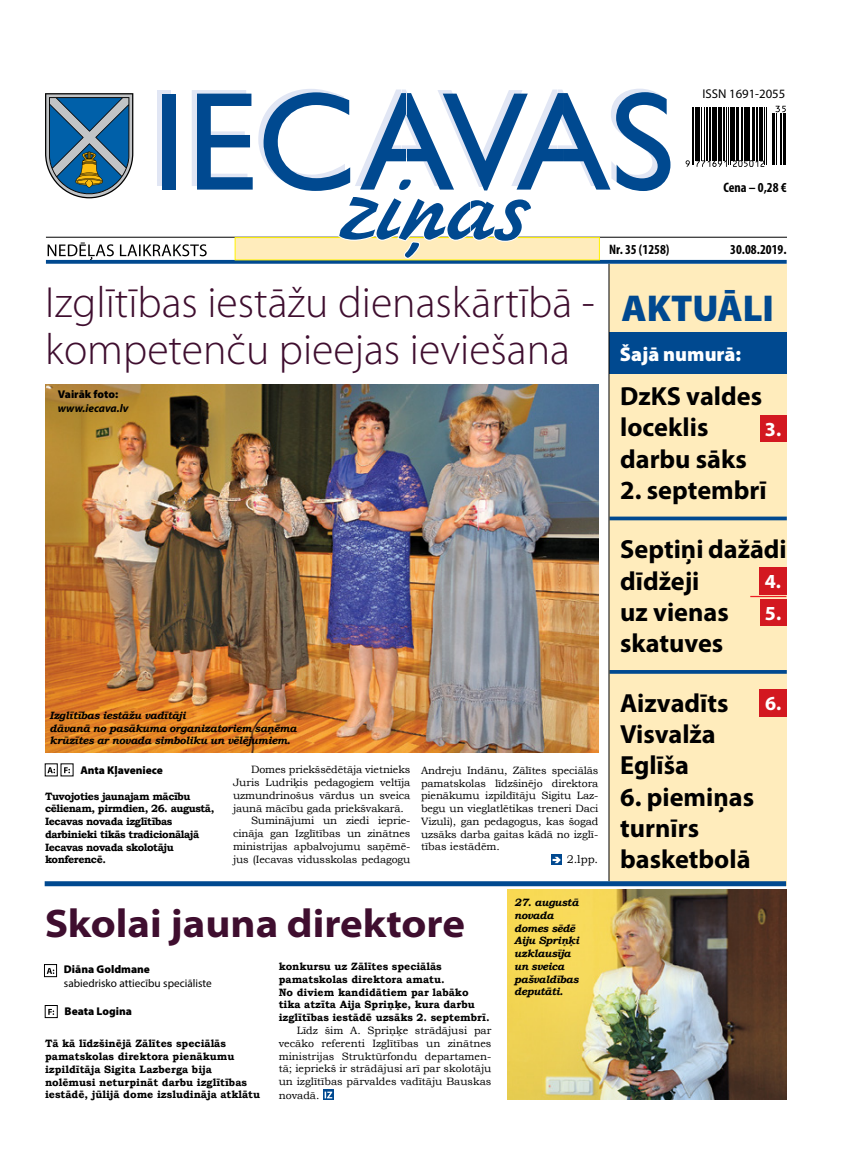
<style>
.page{position:relative;width:851px;height:1170px;background:#fff}
.page>*{position:absolute;margin:0;border:0;box-sizing:border-box;transform-origin:0 0}
.t1{font:300 43.75px/47.5px "Myriad Pro";color:#3f0e2f}
.t2{font:700 semi-expanded 40px "Myriad Pro";color:#3f0e2f}
.t3{font:900 37.5px "Myriad Pro";color:#004990}
.t4{font:700 26.25px/31.2px "Myriad Pro";color:#000}
.t5{font:900 20px "Myriad Pro";color:#fff}
.t6{font:700 20px "Myriad Pro";color:#fff}
.t7{font:700 condensed 13.75px "Myriad Pro";color:#000}
.t8{font:12.75px "Myriad Pro";color:#000}
.t9{font:900 11.25px "Myriad Pro";color:#000}
.t10{font:11.25px "Myriad Pro";color:#000}
.t11{font:italic 700 11.25px "Myriad Pro";color:#000}
.t12{font:11.25px "Bookman Old Style";color:#000}
.t13{font:10.62px/12.8px "Bookman Old Style";letter-spacing:-.01em;color:#000;text-align:justify}
.t14{font:700 10.62px/12.8px "Bookman Old Style";color:#000}
.t15{font:italic 700 10.62px/12.8px "Bookman Old Style";letter-spacing:-.03em;color:#000}
.t16{font:700 10.62px/12.8px "Bookman Old Style";letter-spacing:-.04em;color:#000}
</style>
<div class="page">
<hr style="left:46px;top:237px;width:740px;height:1px;background:#000">
<svg style="left:46px;top:260px;width:740px;height:4px;background:#1d5d8f"></svg>
<svg style="left:45px;top:89px;width:625px;height:171px"></svg>
<div style="left:609px;top:264px;width:177px;height:68px;background:#ffecbc"></div>
<div style="left:609px;top:332px;width:177px;height:42px;background:#004990"></div>
<div style="left:609px;top:374px;width:177px;height:512px;background:#ffecbc"></div>
<svg style="left:609px;top:516px;width:177px;height:4px"></svg>
<hr style="left:609px;top:670px;width:177px;height:3px;background:#004990">
<div style="left:759px;top:415px;width:27px;height:27px;background:#d31820"></div>
<hr style="left:608px;top:264px;width:1px;height:617px;background:#000">
<div style="left:759px;top:599px;width:27px;height:26px;background:#d31820"></div>
<hr style="left:750px;top:596px;width:36px;height:1px;background:#ed1d24">
<div style="left:759px;top:567px;width:27px;height:27px;background:#d31820"></div>
<div style="left:759px;top:689px;width:27px;height:27px;background:#d31820"></div>
<div style="left:45px;top:881px;width:741px;height:5px;background:#004990"></div>
<svg style="left:551px;top:854px;width:11px;height:11px"></svg>
<svg style="left:552px;top:856px;width:8px;height:7px"></svg>
<svg style="left:685px;top:160px;width:4px;height:7px"></svg>
<hr style="left:691px;top:107px;width:1px;height:57px;background:#000">
<hr style="left:693px;top:107px;width:1px;height:57px;background:#000">
<hr style="left:695px;top:107px;width:2px;height:54px;background:#000">
<hr style="left:698px;top:107px;width:1px;height:54px;background:#000">
<hr style="left:701px;top:107px;width:1px;height:54px;background:#000">
<hr style="left:704px;top:107px;width:1px;height:54px;background:#000">
<hr style="left:706px;top:107px;width:1px;height:54px;background:#000">
<hr style="left:709px;top:107px;width:1px;height:54px;background:#000">
<hr style="left:711px;top:107px;width:1px;height:54px;background:#000">
<hr style="left:713px;top:107px;width:3px;height:54px;background:#000">
<hr style="left:717px;top:107px;width:1px;height:54px;background:#000">
<hr style="left:719px;top:107px;width:2px;height:54px;background:#000">
<svg style="left:696px;top:160px;width:30px;height:7px"></svg>
<hr style="left:723px;top:107px;width:1px;height:54px;background:#000">
<hr style="left:726px;top:107px;width:1px;height:54px;background:#000">
<hr style="left:728px;top:107px;width:1px;height:57px;background:#000">
<hr style="left:729px;top:107px;width:1px;height:57px;background:#000">
<hr style="left:731px;top:107px;width:1px;height:54px;background:#000">
<hr style="left:733px;top:107px;width:2px;height:54px;background:#000">
<hr style="left:736px;top:107px;width:3px;height:54px;background:#000">
<hr style="left:740px;top:107px;width:1px;height:54px;background:#000">
<hr style="left:742px;top:107px;width:1px;height:54px;background:#000">
<hr style="left:744px;top:107px;width:2px;height:54px;background:#000">
<hr style="left:747px;top:107px;width:3px;height:54px;background:#000">
<hr style="left:751px;top:107px;width:1px;height:54px;background:#000">
<hr style="left:753px;top:107px;width:1px;height:54px;background:#000">
<hr style="left:756px;top:107px;width:1px;height:54px;background:#000">
<svg style="left:732px;top:160px;width:32px;height:7px"></svg>
<hr style="left:758px;top:107px;width:2px;height:54px;background:#000">
<hr style="left:761px;top:107px;width:1px;height:54px;background:#000">
<hr style="left:764px;top:107px;width:1px;height:57px;background:#000">
<hr style="left:765px;top:107px;width:1px;height:57px;background:#000">
<hr style="left:772px;top:113px;width:1px;height:51px;background:#000">
<hr style="left:773px;top:113px;width:2px;height:51px;background:#000">
<hr style="left:775px;top:113px;width:1px;height:51px;background:#000">
<hr style="left:779px;top:113px;width:1px;height:51px;background:#000">
<hr style="left:781px;top:113px;width:1px;height:51px;background:#000">
<svg style="left:775px;top:106px;width:10px;height:6px"></svg>
<hr style="left:783px;top:113px;width:2px;height:51px;background:#000">
<svg style="left:48px;top:1008px;width:6px;height:6px"></svg>
<svg style="left:47px;top:767px;width:8px;height:6px"></svg>
<svg style="left:64px;top:767px;width:6px;height:6px"></svg>
<svg style="left:47px;top:968px;width:7px;height:5px"></svg>
<div style="left:44px;top:964px;width:13px;height:12px;border:1px solid #000"></div>
<svg style="left:323px;top:1089px;width:11px;height:10px"></svg>
<svg style="left:324px;top:1091px;width:8px;height:7px"></svg>
<img style="left:507px;top:889px;width:279px;height:209px">
<img style="left:45px;top:384px;width:553px;height:368px">
<p class="t8" style="left:702px;top:86px;width:84px">ISSN 1691-2055</p>
<p class="t7" style="left:723px;top:179px;width:65px">Cena – 0,28 €</p>
<h1 class="t1" style="left:45px;top:279px;width:551px">Izglītības iestāžu dienaskārtībā - kompetenču pieejas ieviešana</h1>
<p class="t9" style="left:58px;top:388px;width:62px">Vairāk foto:</p>
<p class="t11" style="left:58px;top:401px;width:72px">www.iecava.lv</p>
<p class="t7" style="left:609px;top:241px;width:62px">Nr. 35 (1258)</p>
<p class="t7" style="left:730px;top:241px;width:58px">30.08.2019.</p>
<p class="t7" style="left:625px;top:241px;width:89px">24/25 (1043/1044)</p>
<h3 class="t3" style="left:621px;top:287px;width:154px">AKTUĀLI</h3>
<h3 class="t5" style="left:619px;top:342px;width:123px">Šajā numurā:</h3>
<h3 class="t4" style="left:620px;top:379px;width:143px">DzKS valdes loceklis darbu sāks</h3>
<h3 class="t4" style="left:620px;top:473px;width:148px">2. septembrī</h3>
<h3 class="t4" style="left:620px;top:533px;width:168px">Septiņi dažādi dīdžeji<br>uz vienas skatuves</h3>
<h3 class="t6" style="left:764px;top:416px;width:18px">3.</h3>
<h3 class="t6" style="left:764px;top:568px;width:18px">4.</h3>
<h3 class="t6" style="left:764px;top:600px;width:18px">5.</h3>
<p class="t15" style="left:50px;top:708px;width:248px">Izglītības iestāžu vadītāji<br>dāvanā no pasākuma organizatoriem saņēma krūzītes ar novada simboliku un vēlējumiem.</p>
<p class="t9" style="left:80px;top:763px;width:84px">Anta Kļaveniece</p>
<p class="t16" style="left:45px;top:789px;width:171px">Tuvojoties jaunajam mācību cēlienam, pirmdien, 26. augustā,<br>Iecavas novada izglītības darbinieki tikās tradicionālajā<br>Iecavas novada skolotāju konferencē.</p>
<p class="t13" style="left:251px;top:763px;width:161px">Domes priekšsēdētāja vietnieks</p>
<p class="t13" style="left:233px;top:776px;width:179px">Juris Ludriķis pedagogiem veltīja</p>
<p class="t13" style="left:233px;top:788px;width:179px">uzmundrinošus vārdus un sveica</p>
<p class="t13" style="left:233px;top:801px;width:172px">jaunā mācību gada priekšvakarā.</p>
<p class="t13" style="left:251px;top:814px;width:161px">Suminājumi un ziedi ieprie-</p>
<p class="t13" style="left:233px;top:827px;width:179px">cināja gan Izglītības un zinātnes</p>
<p class="t13" style="left:233px;top:839px;width:179px">ministrijas apbalvojumu saņēmē-</p>
<p class="t13" style="left:233px;top:852px;width:179px">jus (Iecavas vidusskolas pedagogu</p>
<p class="t13" style="left:421px;top:763px;width:179px">Andreju Indānu, Zālītes speciālās pamatskolas līdzšinējo direktora pienākumu izpildītāju Sigitu Laz&shy;begu un vieglatlētikas treneri Daci Vizuli), gan pedagogus, kas šogad uzsāks darba gaitas kādā no izglī&shy;tības iestādēm.</p>
<p class="t12" style="left:566px;top:851px;width:33px">2.lpp.</p>
<h2 class="t2" style="left:45px;top:900px;width:422px">Skolai jauna direktore</h2>
<p class="t9" style="left:64px;top:963px;width:88px">Diāna Goldmane</p>
<p class="t10" style="left:64px;top:976px;width:149px">sabiedrisko attiecību speciāliste</p>
<p class="t9" style="left:64px;top:1005px;width:69px">Beata Logina</p>
<p class="t14" style="left:45px;top:1037px;width:217px">Tā kā līdzšinējā Zālītes speciālās pamatskolas direktora pienākumu izpildītāja Sigita Lazberga bija nolēmusi neturpināt darbu izglītības iestādē, jūlijā dome izsludināja atklātu</p>
<p class="t14" style="left:279px;top:960px;width:212px">konkursu uz Zālītes speciālās pamatskolas direktora amatu.<br>No diviem kandidātiem par labāko tika atzīta Aija Spriņķe, kura darbu izglītības iestādē uzsāks 2. septembrī.</p>
<p class="t13" style="left:279px;top:1023px;width:214px;text-indent:18px">Līdz šim A. Spriņķe strādājusi par vecāko referenti Izglītības un zinātnes ministrijas Struktūrfondu departamen&shy;tā; iepriekš ir strādājusi arī par skolotāju un izglītības pārvaldes vadītāju Bauskas novadā.</p>
<p class="t15" style="left:514px;top:895px;width:66px">27. augustā novada domes sēdē<br>Aiju Spriņķi uzklausīja un sveica pašvaldības deputāti.</p>
<h3 class="t4" style="left:620px;top:686px;width:110px">Aizvadīts<br>Visvalža<br>Eglīša</h3>
<h3 class="t4" style="left:620px;top:780px;width:135px">6. piemiņas turnīrs basketbolā</h3>
<h3 class="t6" style="left:765px;top:690px;width:18px">6.</h3>
</div>
